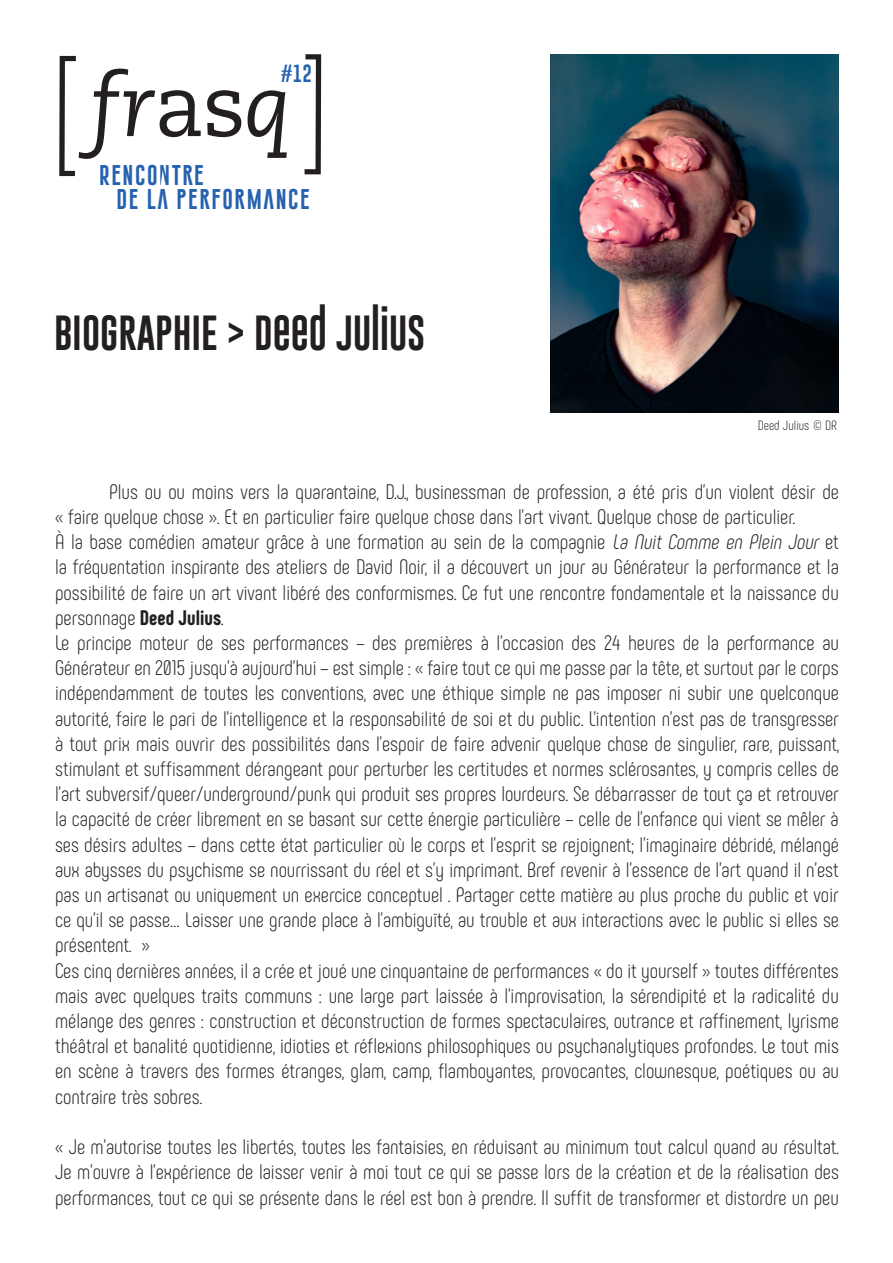
<style>
.page{position:relative;width:893px;height:1263px;background:#fff}
.page>*{position:absolute;margin:0;border:0;box-sizing:border-box;transform-origin:0 0}
.t1{font:36px "Gobold Uplow";color:#231f20}
.t2{font:300 21px/25.2px "Phenomena";color:#231f20;text-align:justify}
.txt_4e{font:20.85px "Gobold Extra 1";letter-spacing:.075em;color:#2662af}
.txt_4e-2{font:18.15px "Gobold Extra 1";color:#2662af}
.t3{font:300 13.5px "Phenomena";color:#231f20}
.s1{font-style:italic}
.s2{font-weight:800}
</style>
<div class="page">
<svg style="left:59px;top:54px;width:262px;height:123px"></svg>
<img style="left:551px;top:54px;width:288px;height:358px">
<p class="txt_4e-2" style="left:281px;top:62px;width:33px">#12</p>
<p class="txt_4e" style="left:99px;top:162px;width:106px">RENCONTRE</p>
<p class="txt_4e" style="left:116px;top:185px;width:195px">DE LA PERFORMANCE</p>
<p class="t1" style="left:54px;top:304px;width:373px">BIOGRAPHIE &gt; DEED JULIUS</p>
<p class="t3" style="left:758px;top:417px;width:81px">Deed Julius © DR</p>
<p class="t2" style="left:55px;top:479px;width:785px;text-indent:54px">Plus ou ou moins vers la quarantaine, D.J., businessman de profession, a été pris d’un violent désir de « faire quelque chose ». Et en particulier faire quelque chose dans l’art vivant. Quelque chose de particulier.</p>
<p class="t2" style="left:55px;top:529px;width:785px">À la base comédien amateur grâce à une formation au sein de la compagnie <span class="s1">La Nuit Comme en Plein Jour</span> et la fréquentation inspirante des ateliers de David Noir, il a découvert un jour au Générateur la performance et la possibilité de faire un art vivant libéré des conformismes. Ce fut une rencontre fondamentale et la naissance du personnage <span class="s2">Deed Julius</span>.</p>
<p class="t2" style="left:55px;top:630px;width:785px">Le principe moteur de ses performances – des premières à l’occasion des 24 heures de la performance au Générateur en 2015 jusqu’à aujourd’hui – est simple : « faire tout ce qui me passe par la tête, et surtout par le corps indépendamment de toutes les conventions, avec une éthique simple ne pas imposer ni subir une quelconque autorité, faire le pari de l’intelligence et la responsabilité de soi et du public. L’intention n’est pas de transgresser à tout prix mais ouvrir des possibilités dans l’espoir de faire advenir quelque chose de singulier, rare, puissant, stimulant et suffisamment dérangeant pour perturber les certitudes et normes sclérosantes, y compris celles de l’art subversif/queer/underground/punk qui produit ses propres lourdeurs. Se débarrasser de tout ça et retrouver la capacité de créer librement en se basant sur cette énergie particulière – celle de l’enfance qui vient se mêler à ses désirs adultes – dans cette état particulier où le corps et l’esprit se rejoignent; l’imaginaire débridé, mélangé aux abysses du psychisme se nourrissant du réel et s’y imprimant. Bref revenir à l’essence de l’art quand il n’est pas un artisanat ou uniquement un exercice conceptuel . Partager cette matière au plus proche du public et voir ce qu’il se passe… Laisser une grande place à l’ambiguïté, au trouble et aux interactions avec le public si elles se présentent. »</p>
<p class="t2" style="left:55px;top:958px;width:785px">Ces cinq dernières années, il a crée et joué une cinquantaine de performances « do it yourself » toutes différentes mais avec quelques traits communs : une large part laissée à l’improvisation, la sérendipité et la radicalité du mélange des genres : construction et déconstruction de formes spectaculaires, outrance et raffinement, lyrisme théâtral et banalité quotidienne, idioties et réflexions philosophiques ou psychanalytiques profondes. Le tout mis en scène à travers des formes étranges, glam, camp, flamboyantes, provocantes, clownesque, poétiques ou au contraire très sobres.</p>
<p class="t2" style="left:55px;top:1134px;width:785px">« Je m’autorise toutes les libertés, toutes les fantaisies, en réduisant au minimum tout calcul quand au résultat.<br>Je m’ouvre à l’expérience de laisser venir à moi tout ce qui se passe lors de la création et de la réalisation des performances, tout ce qui se présente dans le réel est bon à prendre. Il suffit de transformer et distordre un peu</p>
</div>
